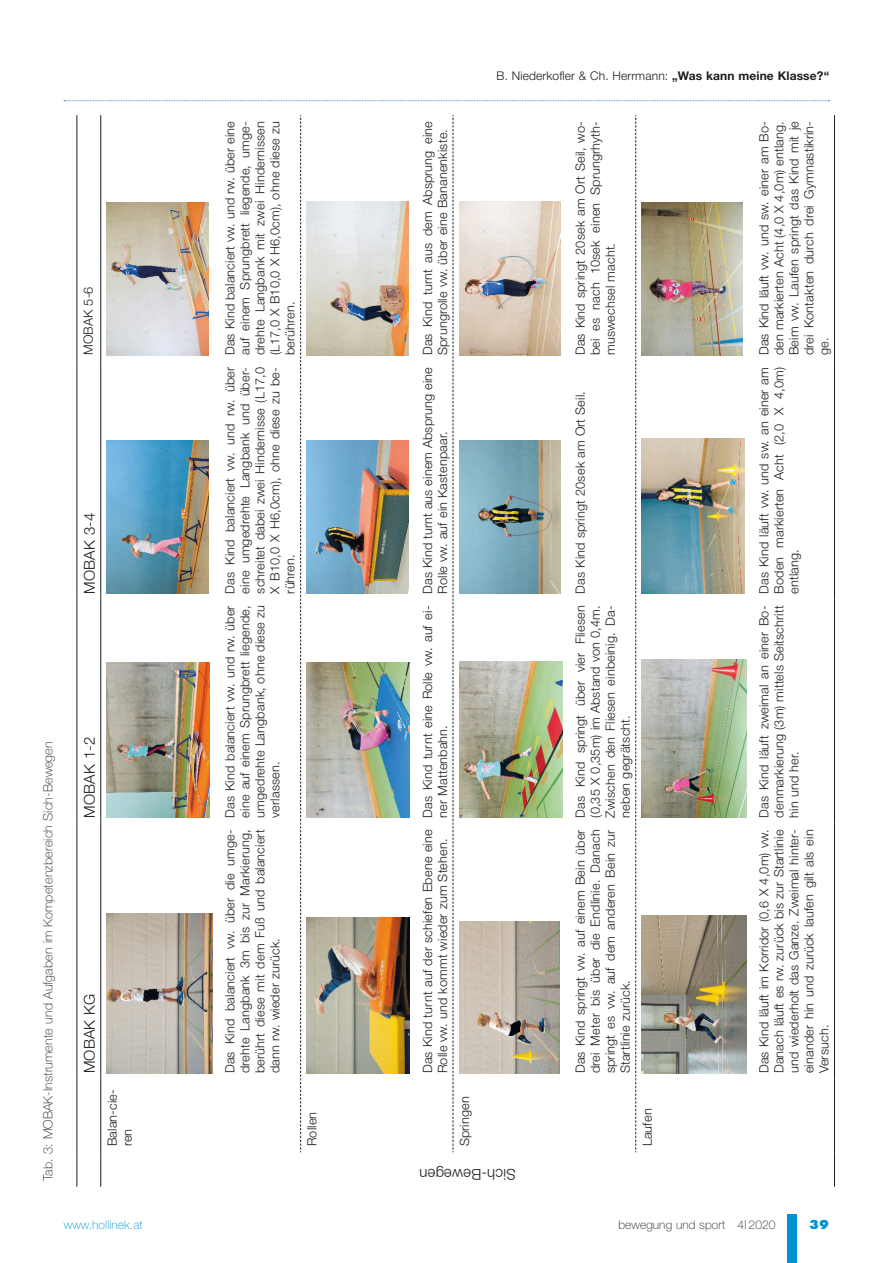
<style>
.page{position:relative;width:893px;height:1263px;background:#fff}
.page>*{position:absolute;margin:0;border:0;box-sizing:border-box;transform-origin:0 0}
.t1{font:300 15px "Helvetica Neue";letter-spacing:.01em;color:#1d1e1f}
.t2{font:300 12.75px/15px "Helvetica Neue";letter-spacing:.01em;color:#1d1e1f;text-align:justify}
.t3{font:100 12.75px "Helvetica Neue";letter-spacing:.01em;color:#1d1e1f}
.t4{font:300 12px "Helvetica Neue";letter-spacing:.01em;color:#1d1e1f}
.t5{font:100 12px "Helvetica Neue";letter-spacing:.01em;color:#1d1e1f}
.t6{font:100 12px "Helvetica Neue";letter-spacing:.01em;color:#0094d3}
.t7{font:800 12px "Futura";color:#0094d3}
.s1{font-weight:700}
</style>
<div class="page">
<div style="left:788px;top:1214px;width:9px;height:49px;background:#0094d3"></div>
<svg style="left:64px;top:100px;width:765px;height:1px"></svg>
<hr style="left:834px;top:1152px;width:1px;height:35px;background:#1d1e1f">
<hr style="left:77px;top:1152px;width:1px;height:35px;background:#1d1e1f">
<hr style="left:77px;top:1079px;width:1px;height:73px;background:#1d1e1f">
<hr style="left:77px;top:824px;width:1px;height:255px;background:#1d1e1f">
<hr style="left:77px;top:600px;width:1px;height:224px;background:#1d1e1f">
<hr style="left:77px;top:361px;width:1px;height:239px;background:#1d1e1f">
<hr style="left:77px;top:115px;width:1px;height:246px;background:#1d1e1f">
<hr style="left:100px;top:1152px;width:1px;height:35px;background:#1d1e1f">
<hr style="left:100px;top:1079px;width:1px;height:73px;background:#1d1e1f">
<hr style="left:100px;top:824px;width:1px;height:255px;background:#1d1e1f">
<hr style="left:100px;top:600px;width:1px;height:224px;background:#1d1e1f">
<hr style="left:100px;top:361px;width:1px;height:239px;background:#1d1e1f">
<hr style="left:100px;top:115px;width:1px;height:246px;background:#1d1e1f">
<svg style="left:300px;top:115px;width:1px;height:1037px"></svg>
<svg style="left:453px;top:115px;width:1px;height:1037px"></svg>
<svg style="left:635px;top:115px;width:1px;height:1037px"></svg>
<hr style="left:834px;top:1079px;width:1px;height:73px;background:#1d1e1f">
<hr style="left:834px;top:824px;width:1px;height:255px;background:#1d1e1f">
<hr style="left:834px;top:600px;width:1px;height:224px;background:#1d1e1f">
<hr style="left:834px;top:361px;width:1px;height:239px;background:#1d1e1f">
<hr style="left:834px;top:115px;width:1px;height:246px;background:#1d1e1f">
<img style="left:107px;top:914px;width:106px;height:159px">
<img style="left:107px;top:662px;width:103px;height:156px">
<img style="left:107px;top:441px;width:101px;height:153px">
<img style="left:107px;top:202px;width:101px;height:153px">
<img style="left:307px;top:918px;width:103px;height:155px">
<img style="left:307px;top:662px;width:103px;height:156px">
<img style="left:307px;top:441px;width:101px;height:153px">
<img style="left:307px;top:201px;width:102px;height:154px">
<img style="left:459px;top:921px;width:101px;height:152px">
<img style="left:459px;top:661px;width:104px;height:157px">
<img style="left:459px;top:440px;width:102px;height:154px">
<img style="left:459px;top:202px;width:102px;height:153px">
<img style="left:642px;top:915px;width:104px;height:158px">
<img style="left:642px;top:660px;width:104px;height:158px">
<img style="left:642px;top:438px;width:103px;height:156px">
<img style="left:642px;top:203px;width:101px;height:152px">
<p class="t4" style="left:497px;top:69px;width:334px">B. Niederkofler &amp; Ch. Herrmann: <span class="s1">„Was kann meine Klasse?“</span></p>
<p class="t2" style="left:81px;top:355px;width:70px;rotate:-90deg">MOBAK 5-6</p>
<p class="t1" style="left:80px;top:594px;width:82px;rotate:-90deg">MOBAK 3-4</p>
<p class="t3" style="left:41px;top:1181px;width:442px;rotate:-90deg">Tab. 3: MOBAK-Instrumente und Aufgaben im Kompetenzbereich Sich-Bewegen</p>
<p class="t1" style="left:80px;top:818px;width:82px;rotate:-90deg">MOBAK 1-2</p>
<p class="t1" style="left:80px;top:1073px;width:81px;rotate:-90deg">MOBAK KG</p>
<p class="t2" style="left:104px;top:1146px;width:59px;rotate:-90deg">Balan-cie&shy;ren</p>
<p class="t2" style="left:222px;top:355px;width:236px;rotate:-90deg">Das Kind balanciert vw. und rw. über eine auf einem Sprungbrett liegende, umge&shy;drehte Langbank mit zwei Hindernissen (L17,0 X B10,0 X H6,0cm), ohne diese zu berühren.</p>
<p class="t2" style="left:222px;top:594px;width:228px;rotate:-90deg">Das Kind balanciert vw. und rw. über eine umgedrehte Langbank und über&shy;schreitet dabei zwei Hindernisse (L17,0<br>X B10,0 X H6,0cm), ohne diese zu be&shy;rühren.</p>
<p class="t2" style="left:222px;top:818px;width:213px;rotate:-90deg">Das Kind balanciert vw. und rw. über eine auf einem Sprungbrett liegende, umgedrehte Langbank, ohne diese zu verlassen.</p>
<p class="t2" style="left:222px;top:1073px;width:245px;rotate:-90deg">Das Kind balanciert vw. über die umge&shy;drehte Langbank 3m bis zur Markierung, berührt diese mit dem Fuß und balanciert dann rw. wieder zurück.</p>
<p class="t2" style="left:304px;top:1146px;width:36px;rotate:-90deg">Rollen</p>
<p class="t2" style="left:420px;top:355px;width:235px;rotate:-90deg">Das Kind turnt aus dem Absprung eine<br>Sprungrolle vw. über eine Bananenkiste.</p>
<p class="t2" style="left:420px;top:594px;width:228px;rotate:-90deg">Das Kind turnt aus einem Absprung eine<br>Rolle vw. auf ein Kastenpaar.</p>
<p class="t2" style="left:420px;top:818px;width:213px;rotate:-90deg">Das Kind turnt eine Rolle vw. auf ei&shy;ner Mattenbahn.</p>
<p class="t2" style="left:420px;top:1073px;width:245px;rotate:-90deg">Das Kind turnt auf der schiefen Ebene eine<br>Rolle vw. und kommt wieder zum Stehen.</p>
<p class="t2" style="left:457px;top:1146px;width:52px;rotate:-90deg">Springen</p>
<p class="t1" style="left:516px;top:1183px;width:98px;rotate:-180deg">Sich-Bewegen</p>
<p class="t2" style="left:572px;top:355px;width:235px;rotate:-90deg">Das Kind springt 20sek am Ort Seil, wo&shy;bei es nach 10sek einen Sprungrhyth&shy;muswechsel macht.</p>
<p class="t2" style="left:572px;top:594px;width:204px;rotate:-90deg">Das Kind springt 20sek am Ort Seil.</p>
<p class="t2" style="left:572px;top:818px;width:213px;rotate:-90deg">Das Kind springt über vier Fliesen (0,35 X 0,35m) im Abstand von 0,4m.<br>Zwischen den Fliesen einbeinig. Da&shy;neben gegrätscht.</p>
<p class="t2" style="left:572px;top:1073px;width:245px;rotate:-90deg">Das Kind springt vw. auf einem Bein über drei Meter bis über die Endlinie. Danach springt es vw. auf dem anderen Bein zur Startlinie zurück.</p>
<p class="t2" style="left:639px;top:1146px;width:39px;rotate:-90deg">Laufen</p>
<p class="t2" style="left:756px;top:355px;width:236px;rotate:-90deg">Das Kind läuft vw. und sw. einer am Bo&shy;den markierten Acht (4,0 X 4,0m) entlang.<br>Beim vw. Laufen springt das Kind mit je drei Kontakten durch drei Gymnastikrin&shy;ge.</p>
<p class="t2" style="left:756px;top:594px;width:228px;rotate:-90deg">Das Kind läuft vw. und sw. an einer am Boden markierten Acht (2,0 X 4,0m) entlang.</p>
<p class="t2" style="left:756px;top:818px;width:213px;rotate:-90deg">Das Kind läuft zweimal an einer Bo&shy;denmarkierung (3m) mittels Seitschritt hin und her.</p>
<p class="t2" style="left:756px;top:1073px;width:245px;rotate:-90deg">Das Kind läuft im Korridor (0,6 X 4,0m) vw.<br>Danach läuft es rw. zurück bis zur Startlinie und wiederholt das Ganze. Zweimal hinter&shy;einander hin und zurück laufen gilt als ein Versuch.</p>
<p class="t6" style="left:64px;top:1218px;width:80px">www.hollinek.at</p>
<p class="t5" style="left:618px;top:1218px;width:159px">bewegung und sport 4| 2020</p>
<p class="t7" style="left:809px;top:1217px;width:22px">39</p>
</div>
